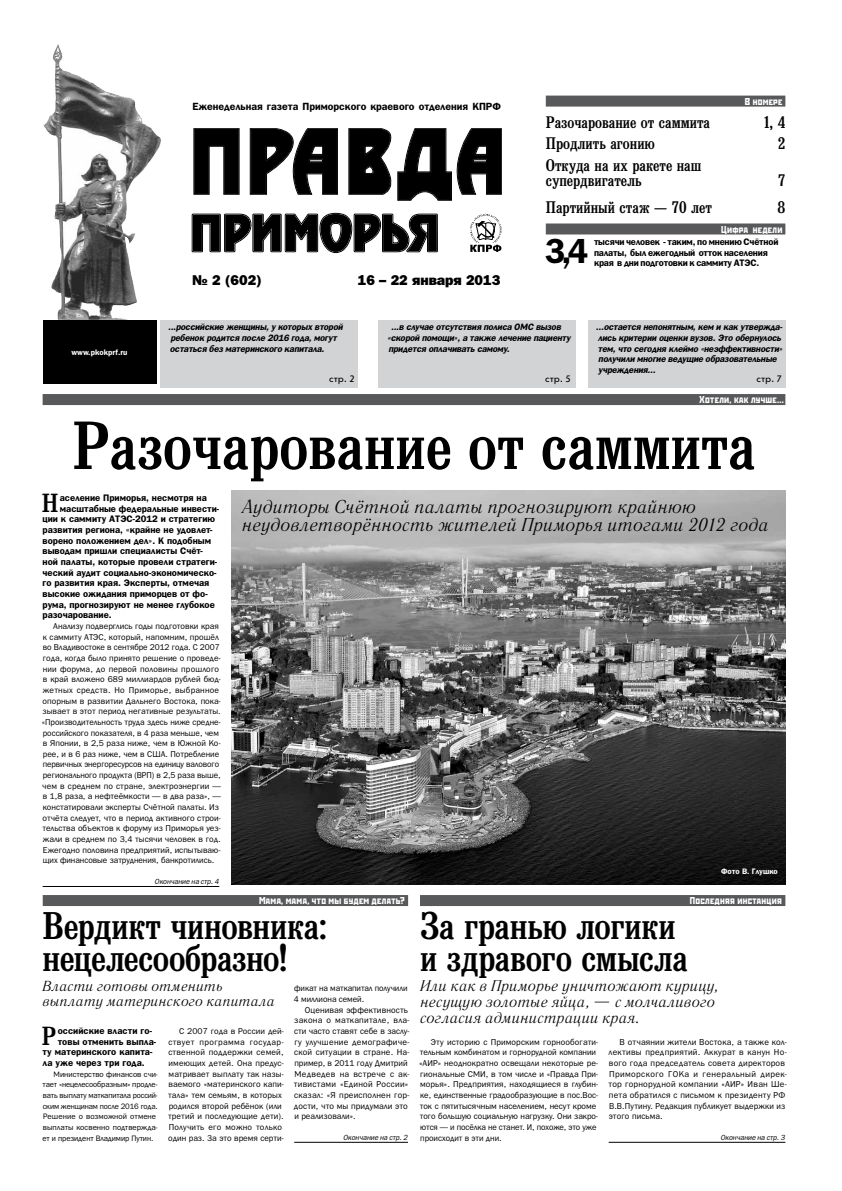
<style>
.page{position:relative;width:842px;height:1191px;background:#fff}
.page>*{position:absolute;margin:0;border:0;box-sizing:border-box;transform-origin:0 0}
.t1{font:67px "Bruskovaya Plain";color:#000}
.t2{font:38px/32px "Bruskovaya Plain";letter-spacing:-.01em;color:#000}
.t3{font:700 35px "Bloknot C";color:#000}
.t4{font:25.8px "Bruskovaya Plain";color:#000}
.t5{font:italic 18.5px/18.8px "Literaturnaya C";letter-spacing:-.005em;color:#000}
.t6{font:16.5px/15.2px "Bruskovaya Plain";color:#000}
.t7{font:italic 15.4px/15.6px "Literaturnaya C";color:#000}
.t8{font:italic 14.5px/14.7px "Literaturnaya C";letter-spacing:-.005em;color:#000}
.t9{font:14.3px "Bloknot Heavy C";color:#000}
.t10{font:700 10.5px "Bloknot C";color:#000}
.t11{font:10px "Stenberg C";letter-spacing:.035em;color:#fff}
.t12{font:9.8px "Journal Sans C";color:#000}
.t13{font:700 9.5px "Bloknot C";color:#000}
.t14{font:700 9.5px/10.7px "Bloknot C";letter-spacing:-.02em;color:#000}
.t15{font:italic 700 9.3px/10.7px "Bloknot C";letter-spacing:-.02em;color:#000}
.t16{font:8.6px/10.7px "Bloknot C";letter-spacing:.02em;color:#000}
.t17{font:8.5px/10.7px "Bloknot C";color:#000}
.t18{font:700 8px "Bloknot C";letter-spacing:.005em;color:#fff}
.t19{font:7.9px/10.7px "Bloknot C";letter-spacing:-.01em;color:#000}
.t20{font:italic 7.5px "Bloknot C";letter-spacing:-.005em;color:#000;scale:.96 1}
</style>
<div class="page">
<img style="left:44px;top:44px;width:117px;height:276px">
<div style="left:546px;top:223px;width:239px;height:11px;background:#58595b"></div>
<div style="left:546px;top:96px;width:239px;height:11px;background:#58595b"></div>
<svg style="left:192px;top:128px;width:310px;height:126px"></svg>
<div style="left:160px;top:320px;width:198px;height:67px;background:#d1d3d4"></div>
<div style="left:378px;top:320px;width:198px;height:67px;background:#d1d3d4"></div>
<div style="left:588px;top:320px;width:197px;height:67px;background:#d1d3d4"></div>
<div style="left:43px;top:320px;width:113px;height:64px;background:#000"></div>
<div style="left:43px;top:394px;width:742px;height:11px;background:#58595b"></div>
<div style="left:420px;top:895px;width:365px;height:11px;background:#58595b"></div>
<img style="left:231px;top:490px;width:554px;height:394px">
<hr style="left:43px;top:886px;width:176px;height:1px;background:#000">
<hr style="left:609px;top:1142px;width:176px;height:1px;background:#000">
<hr style="left:294px;top:1142px;width:114px;height:1px;background:#000">
<div style="left:43px;top:895px;width:365px;height:11px;background:#58595b"></div>
<p class="t18" style="left:71px;top:348px;width:58px">www.pkokprf.ru</p>
<p class="t10" style="left:192px;top:100px;width:310px">Еженедельная газета Приморского краевого отделения КПРФ</p>
<h3 class="t9" style="left:192px;top:272px;width:71px">№ 2 (602)</h3>
<h3 class="t9" style="left:358px;top:272px;width:144px">16 – 22 января 2013</h3>
<p class="t11" style="left:745px;top:96px;width:39px">В номере</p>
<h3 class="t6" style="left:546px;top:114px;width:166px">Разочарование от саммита</h3>
<h3 class="t6" style="left:764px;top:114px;width:23px">1, 4</h3>
<h3 class="t6" style="left:546px;top:136px;width:111px">Продлить агонию</h3>
<h3 class="t6" style="left:778px;top:136px;width:9px">2</h3>
<h3 class="t6" style="left:546px;top:157px;width:157px">Откуда на их ракете наш супердвигатель</h3>
<h3 class="t6" style="left:778px;top:172px;width:9px">7</h3>
<h3 class="t6" style="left:546px;top:200px;width:168px">Партийный стаж — 70 лет</h3>
<h3 class="t6" style="left:777px;top:200px;width:9px">8</h3>
<p class="t11" style="left:721px;top:223px;width:63px">Цифра недели</p>
<h3 class="t3" style="left:545px;top:230px;width:45px">3,4</h3>
<p class="t14" style="left:594px;top:236px;width:186px">тысячи человек - таким, по мнению Счётной палаты, был ежегодный отток населения края в дни подготовки к саммиту АТЭС.</p>
<p class="t15" style="left:168px;top:322px;width:176px">...российские женщины, у которых второй ребенок родится после 2016 года, могут остаться без материнского капитала.</p>
<p class="t12" style="left:329px;top:373px;width:27px">стр. 2</p>
<p class="t15" style="left:387px;top:322px;width:185px;text-indent:4px">...в случае отсутствия полиса ОМС вызов «скорой помощи», а также лечение пациенту придется оплачивать самому.</p>
<p class="t12" style="left:545px;top:373px;width:27px">стр. 5</p>
<p class="t15" style="left:596px;top:322px;width:188px">...остается непонятным, кем и как утвержда&shy;лись критерии оценки вузов. Это обернулось тем, что сегодня клеймо «неэффективности» получили многие ведущие образовательные учреждения...</p>
<p class="t12" style="left:757px;top:373px;width:27px">стр. 7</p>
<p class="t11" style="left:699px;top:394px;width:86px">Хотели, как лучше...</p>
<h1 class="t1" style="left:72px;top:407px;width:685px">Разочарование от саммита</h1>
<h3 class="t5" style="left:242px;top:497px;width:528px">Аудиторы Счётной палаты прогнозируют крайнюю неудовлетворённость жителей Приморья итогами 2012 года</h3>
<h3 class="t4" style="left:42px;top:488px;width:18px">Н</h3>
<p class="t13" style="left:60px;top:492px;width:148px">аселение Приморья, несмотря на</p>
<p class="t13" style="left:60px;top:503px;width:161px">масштабные федеральные инвести-</p>
<p class="t13" style="left:43px;top:513px;width:174px">ции к саммиту АТЭС-2012 и стратегию</p>
<p class="t13" style="left:43px;top:524px;width:171px">развития региона, «крайне не удовлет-</p>
<p class="t13" style="left:43px;top:535px;width:170px">ворено положением дел». К подобным</p>
<p class="t13" style="left:43px;top:545px;width:162px">выводам пришли специалисты Счёт-</p>
<p class="t13" style="left:43px;top:556px;width:176px">ной палаты, которые провели стратеги-</p>
<p class="t13" style="left:43px;top:567px;width:175px">ческий аудит социально-экономическо-</p>
<p class="t13" style="left:43px;top:577px;width:168px">го развития края. Эксперты, отмечая</p>
<p class="t13" style="left:43px;top:588px;width:167px">высокие ожидания приморцев от фо-</p>
<p class="t13" style="left:43px;top:599px;width:174px">рума, прогнозируют не менее глубокое</p>
<p class="t13" style="left:43px;top:609px;width:71px">разочарование.</p>
<p class="t17" style="left:42px;top:620px;width:181px;text-indent:11px">Анализу подверглись годы подготовки края к саммиту АТЭС, который, напомним, прошёл во Владивостоке в сентябре 2012 года. С 2007 года, когда было принято решение о проведе&shy;нии форума, до первой половины прошлого в край вложено 689 миллиардов рублей бюд&shy;жетных средств. Но Приморье, выбранное опорным в развитии Дальнего Востока, пока&shy;зывает в этот период негативные результаты. «Производительность труда здесь ниже средне&shy;российского показателя, в 4 раза меньше, чем в Японии, в 2,5 раза ниже, чем в Южной Ко&shy;рее, и в 6 раз ниже, чем в США. Потребление первичных энергоресурсов на единицу валового регионального продукта (ВРП) в 2,5 раза выше, чем в среднем по стране, электроэнергии — в 1,8 раза, а нефтеёмкости — в два раза», — констатировали эксперты Счётной палаты. Из отчёта следует, что в период активного строи&shy;тельства объектов к форуму из Приморья уез&shy;жали в среднем по 3,4 тысячи человек в год.<br>Ежегодно половина предприятий, испытываю&shy;щих финансовые затруднения, банкротились.</p>
<p class="t20" style="left:155px;top:877px;width:68px">Окончание на стр. 4</p>
<p class="t11" style="left:259px;top:895px;width:147px">Мама, мама, что мы будем делать?</p>
<p class="t18" style="left:721px;top:866px;width:58px">Фото В. Глушко</p>
<p class="t11" style="left:690px;top:895px;width:93px">Последняя инстанция</p>
<h2 class="t2" style="left:420px;top:909px;width:269px">За гранью логики и здравого смысла</h2>
<h2 class="t2" style="left:43px;top:909px;width:286px">Вердикт чиновника: нецелесообразно!</h2>
<h3 class="t8" style="left:43px;top:979px;width:234px">Власти готовы отменить выплату материнского капитала</h3>
<h3 class="t7" style="left:420px;top:978px;width:300px">Или как в Приморье уничтожают курицу, несущую золотые яйца, — с молчаливого согласия администрации края.</h3>
<p class="t17" style="left:294px;top:983px;width:115px">фикат на маткапитал получили<br>4 миллиона семей.</p>
<p class="t16" style="left:294px;top:1004px;width:117px;text-indent:11px">Оценивая эффективность закона о маткапитале, вла&shy;сти часто ставят себе в заслу&shy;гу улучшение демографиче&shy;ской ситуации в стране. На&shy;пример, в 2011 году Дмитрий<br>Медведев на встрече с ак&shy;тивистами «Единой России» сказал: «Я преисполнен гор&shy;дости, что мы придумали это и реализовали».</p>
<h3 class="t4" style="left:42px;top:1020px;width:16px">Р</h3>
<p class="t13" style="left:58px;top:1025px;width:96px">оссийские власти го-</p>
<p class="t17" style="left:168px;top:1025px;width:117px;text-indent:11px">С 2007 года в России дей&shy;ствует программа государ&shy;ственной поддержки семей, имеющих детей. Она предус&shy;матривает выплату так назы&shy;ваемого «материнского капи&shy;тала» тем семьям, в которых родился второй ребёнок (или третий и последующие дети).<br>Получить его можно только один раз. За это время серти-</p>
<p class="t17" style="left:419px;top:1036px;width:180px;text-indent:12px">Эту историю с Приморским горнообогати&shy;тельным комбинатом и горнорудной компании «АИР» неоднократно освещали некоторые ре&shy;гиональные СМИ, в том числе и «Правда При&shy;морья». Предприятия, находящиеся в глубин&shy;ке, единственные градообразующие в пос.Вос&shy;ток с пятитысячным населением, несут кроме того большую социальную нагрузку. Они закро&shy;ются — и посёлка не станет. И, похоже, это уже происходит в эти дни.</p>
<p class="t16" style="left:608px;top:1036px;width:180px;text-indent:11px">В отчаянии жители Востока, а также кол&shy;лективы предприятий. Аккурат в канун Но&shy;вого года председатель совета директоров Приморского ГОКа и генеральный дирек&shy;тор горнорудной компании «АИР» Иван Ше&shy;пета обратился с письмом к президенту РФ В.В.Путину. Редакция публикует выдержки из этого письма.</p>
<p class="t13" style="left:58px;top:1036px;width:100px">товы отменить выпла-</p>
<p class="t13" style="left:43px;top:1046px;width:111px">ту материнского капита-</p>
<p class="t13" style="left:43px;top:1057px;width:104px">ла уже через три года.</p>
<p class="t19" style="left:43px;top:1068px;width:117px;text-indent:11px">Министерство финансов счи&shy;тает «нецелесообразным» продле&shy;вать выплату маткапитала россий&shy;ским женщинам после 2016 года.<br>Решение о возможной отмене выплаты косвенно подтвержда&shy;ет и президент Владимир Путин.</p>
<p class="t20" style="left:343px;top:1132px;width:68px">Окончание на стр. 2</p>
<p class="t20" style="left:720px;top:1132px;width:68px">Окончание на стр. 3</p>
</div>
